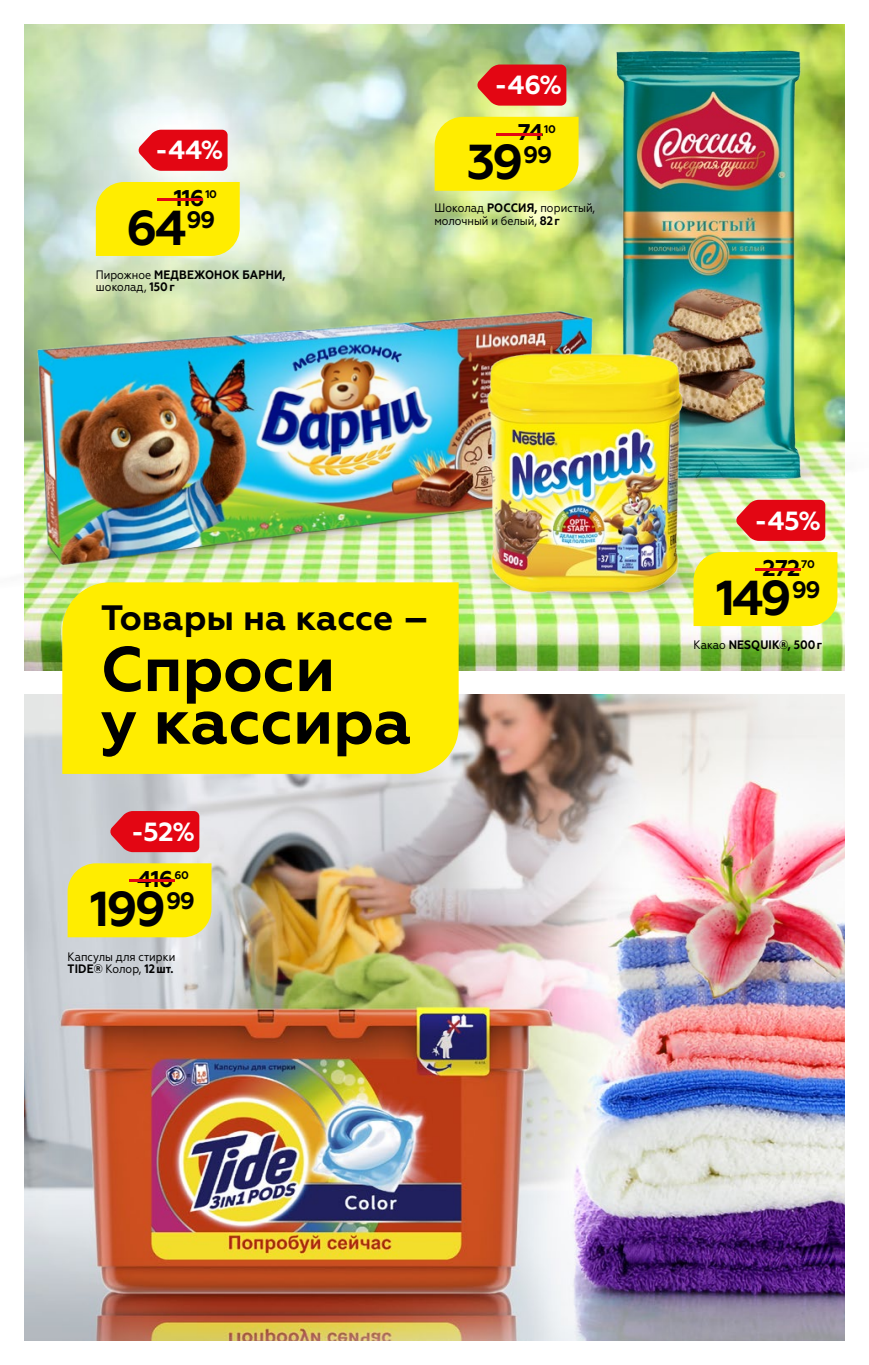
<style>
.page{position:relative;width:869px;height:1365px;background:#fff}
.page>*{position:absolute;margin:0;border:0;box-sizing:border-box;transform-origin:0 0}
.t1{font:700 63px/52.7px "Geometria";color:#000}
.t2{font:700 49px "Geometria";letter-spacing:-.06em;color:#000}
.t3{font:700 35.18px "Geometria";color:#000}
.t4{font:700 26.25px "Geometria";color:#fff}
.t5{font:700 22.75px "Geometria";letter-spacing:-.035em;color:#000}
.t6{font:700 22.75px "Geometria";color:#e30613;scale:6.5 1}
.t7{font:12.25px/12.2px "Geometria Narrow";color:#000}
.t8{font:700 12.25px/12.2px "Geometria Narrow";letter-spacing:.01em;color:#000}
.t9{font:700 11.03px "Geometria";color:#000}
.s1{font-size:22.75px;color:#e30613}
.s2{font-weight:400}
.s3{font-weight:700}
</style>
<div class="page">
<img style="left:25px;top:694px;width:818px;height:645px">
<img style="left:25px;top:25px;width:818px;height:645px">
<img style="left:735px;top:486px;width:110px;height:2px">
<img style="left:458px;top:541px;width:338px;height:65px">
<img style="left:24px;top:459px;width:711px;height:123px">
<img style="left:24px;top:520px;width:129px;height:71px">
<img style="left:27px;top:283px;width:545px;height:291px">
<img style="left:572px;top:51px;width:273px;height:435px">
<img style="left:452px;top:340px;width:265px;height:265px">
<div style="left:62px;top:582px;width:396px;height:191px;background:#ffed00"></div>
<div style="left:68px;top:863px;width:143px;height:74px;background:#ffed00"></div>
<svg style="left:110px;top:811px;width:89px;height:41px;background:#df1824"></svg>
<div style="left:96px;top:182px;width:143px;height:74px;background:#ffed00"></div>
<svg style="left:138px;top:130px;width:89px;height:41px;background:#e41d29"></svg>
<div style="left:434px;top:117px;width:144px;height:74px;background:#ffed00"></div>
<svg style="left:476px;top:64px;width:90px;height:42px;background:#df2021"></svg>
<div style="left:693px;top:552px;width:144px;height:74px;background:#ffed00"></div>
<svg style="left:735px;top:499px;width:89px;height:42px;background:#e22326"></svg>
<p class="t4" style="left:155px;top:135px;width:70px">-44%</p>
<p class="t5" style="left:174px;top:184px;width:32px">116</p>
<p class="t9" style="left:143px;top:187px;width:76px"><span class="s1">-</span> 10</p>
<p class="t2" style="left:126px;top:198px;width:91px">64<sup>99</sup></p>
<p class="t8" style="left:96px;top:269px;width:191px"><span class="s2">Пирожное</span> МЕДВЕЖОНОК БАРНИ, <span class="s2">шоколад,</span> 150 г</p>
<p class="t4" style="left:494px;top:69px;width:69px">-46%</p>
<p class="t5" style="left:517px;top:119px;width:27px">74</p>
<p class="t9" style="left:481px;top:122px;width:76px"><span class="s1">-</span> 10</p>
<p class="t2" style="left:466px;top:133px;width:87px">39<sup>99</sup></p>
<p class="t7" style="left:434px;top:202px;width:162px">Шоколад <span class="s3">РОССИЯ,</span> пористый, молочный и белый, <span class="s3">82 г</span></p>
<p class="t3" style="left:101px;top:596px;width:330px">Товары на кассе –</p>
<p class="t1" style="left:101px;top:643px;width:312px">Cпроси<br>у кассира</p>
<p class="t4" style="left:131px;top:816px;width:66px">-52%</p>
<p class="t5" style="left:137px;top:865px;width:38px">416</p>
<p class="t9" style="left:174px;top:868px;width:16px">60</p>
<p class="t6" style="left:115px;top:865px;width:13px">-</p>
<p class="t2" style="left:90px;top:879px;width:106px">199<sup>99</sup></p>
<p class="t7" style="left:68px;top:950px;width:109px">Капсулы для стирки<br><span class="s3">TIDE®</span> Колор, <span class="s3">12 шт.</span></p>
<p class="t4" style="left:754px;top:505px;width:68px">-45%</p>
<p class="t5" style="left:762px;top:554px;width:39px">272</p>
<p class="t9" style="left:740px;top:557px;width:76px"><span class="s1">-</span> 70</p>
<p class="t2" style="left:715px;top:568px;width:106px">149<sup>99</sup></p>
<p class="t8" style="left:693px;top:638px;width:130px"><span class="s2">Какао</span> NESQUIK®, 500 г</p>
</div>
